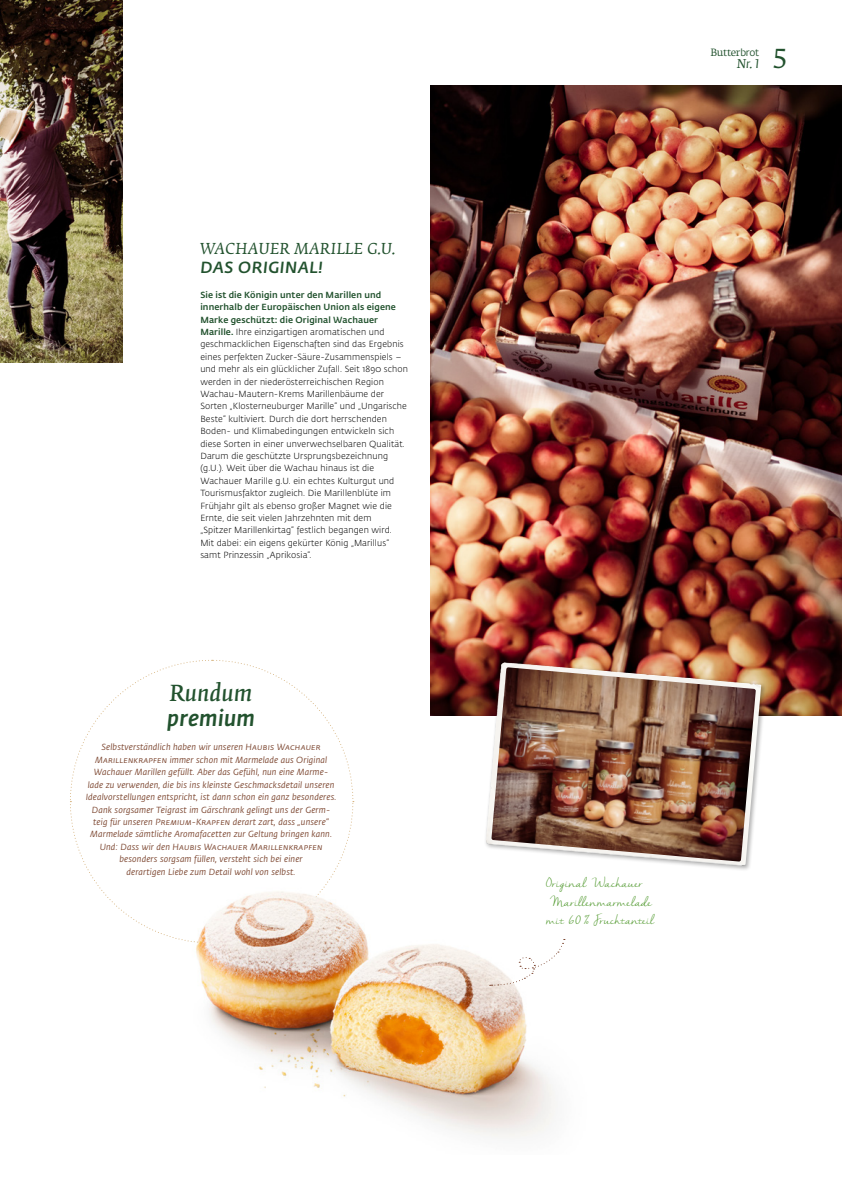
<style>
.page{position:relative;width:842px;height:1191px;background:#fff}
.page>*{position:absolute;margin:0;border:0;box-sizing:border-box;transform-origin:0 0}
.t1{font:italic 500 22px "Fedra Sans Pro";color:#22522e}
.t2{font:italic 22px "Fedra Serif B Pro Demi";letter-spacing:.015em;color:#22522e}
.t3{font:italic 500 16px "Fedra Sans Pro";letter-spacing:.04em;color:#22522e}
.t4{font:italic 15px "Fedra Serif B Pro";letter-spacing:.04em;color:#22522e}
.t5{font:12px "Nella Sue";letter-spacing:.01em;color:#4f982c}
.t6{font:italic 12px "Fedra Serif B Pro";color:#22522e}
.t7{font:10px "Fedra Serif B Pro";letter-spacing:-.035em;color:#22522e}
.t8{font:300 8.8px/12.4px "Fedra Sans Pro";letter-spacing:.015em;color:#000}
.t9{font:italic 8.8px/12.4px "Fedra Sans Pro";letter-spacing:.015em;color:#7c4630;text-align:center}
.s1{font-weight:500;color:#22522e}
.s2{font-family:"Fedra Sans Pro"}
.s3{font-style:normal;font-size:26px}
</style>
<div class="page">
<img style="left:0;top:0;width:123px;height:362px">
<svg style="left:70px;top:659px;width:284px;height:222px"></svg>
<img style="left:431px;top:85px;width:411px;height:631px">
<img style="left:95px;top:825px;width:471px;height:313px">
<img style="left:234px;top:891px;width:42px;height:10px">
<svg style="left:490px;top:938px;width:75px;height:48px"></svg>
<div style="left:483px;top:660px;width:284px;height:211px;background:#000;opacity:.3"></div>
<img style="left:499px;top:662px;width:5px;height:5px">
<img style="left:491px;top:667px;width:265px;height:194px">
<h3 class="t4" style="left:200px;top:240px;width:196px">WACHAUER MARILLE G.U.</h3>
<h2 class="t3" style="left:200px;top:255px;width:124px">DAS ORIGINAL!</h2>
<p class="t8" style="left:200px;top:288px;width:209px"><span class="s1">Sie ist die Königin unter den Marillen und innerhalb der Europäischen Union als eigene Marke geschützt: die Original Wachauer Marille.</span> Ihre einzigartigen aromatischen und geschmacklichen Eigenschaften sind das Ergebnis eines perfekten Zucker-Säure-Zusammenspiels – und mehr als ein glücklicher Zufall. Seit 1890 schon werden in der niederösterreichischen Region Wachau- Mautern- Krems Marillenbäume der Sorten „Klosterneuburger Marille“ und „Ungarische Beste“ kultiviert. Durch die dort herrschenden Boden- und Klimabedingungen entwickeln sich diese Sorten in einer unverwechselbaren Qualität.<br>Darum die geschützte Ursprungsbezeichnung (g.U.). Weit über die Wachau hinaus ist die Wachauer Marille g.U. ein echtes Kulturgut und Tourismusfaktor zugleich. Die Marillenblüte im Frühjahr gilt als ebenso großer Magnet wie die Ernte, die seit vielen Jahrzehnten mit dem<br>„Spitzer Marillenkirtag“ festlich begangen wird.<br>Mit dabei: ein eigens gekürter König „Marillus“ samt Prinzessin „Aprikosia“.</p>
<h1 class="t2" style="left:170px;top:680px;width:84px">Rundum</h1>
<h1 class="t1" style="left:167px;top:701px;width:89px">premium</h1>
<p class="t9" style="left:86px;top:741px;width:252px">Selbstverständlich haben wir unseren Haubis Wachauer Marillenkrapfen immer schon mit Marmelade aus Original Wachauer Marillen gefüllt. Aber das Gefühl, nun eine Marme&shy;lade zu verwenden, die bis ins kleinste Geschmacksdetail unseren Idealvorstellungen entspricht, ist dann schon ein ganz besonderes.<br>Dank sorgsamer Teigrast im Gärschrank gelingt uns der Germ&shy;teig für unseren Premium-Krapfen derart zart, dass „unsere“ Marmelade sämtliche Aromafacetten zur Geltung bringen kann.<br>Und: Dass wir den Haubis Wachauer Marillenkrapfen besonders sorgsam füllen, versteht sich bei einer<br>derartigen Liebe zum Detail wohl von selbst.</p>
<p class="t7" style="left:711px;top:46px;width:50px">Butter <span class="s2">brot</span></p>
<h3 class="t6" style="left:737px;top:57px;width:51px">Nr. 1 <span class="s3">5</span></h3>
<h3 class="t5" style="left:546px;top:874px;width:98px">Original Wachauer</h3>
<h3 class="t5" style="left:550px;top:893px;width:103px">Marillenmarmelade</h3>
<h3 class="t5" style="left:546px;top:911px;width:109px">mit 60% Fruchtanteil</h3>
</div>
